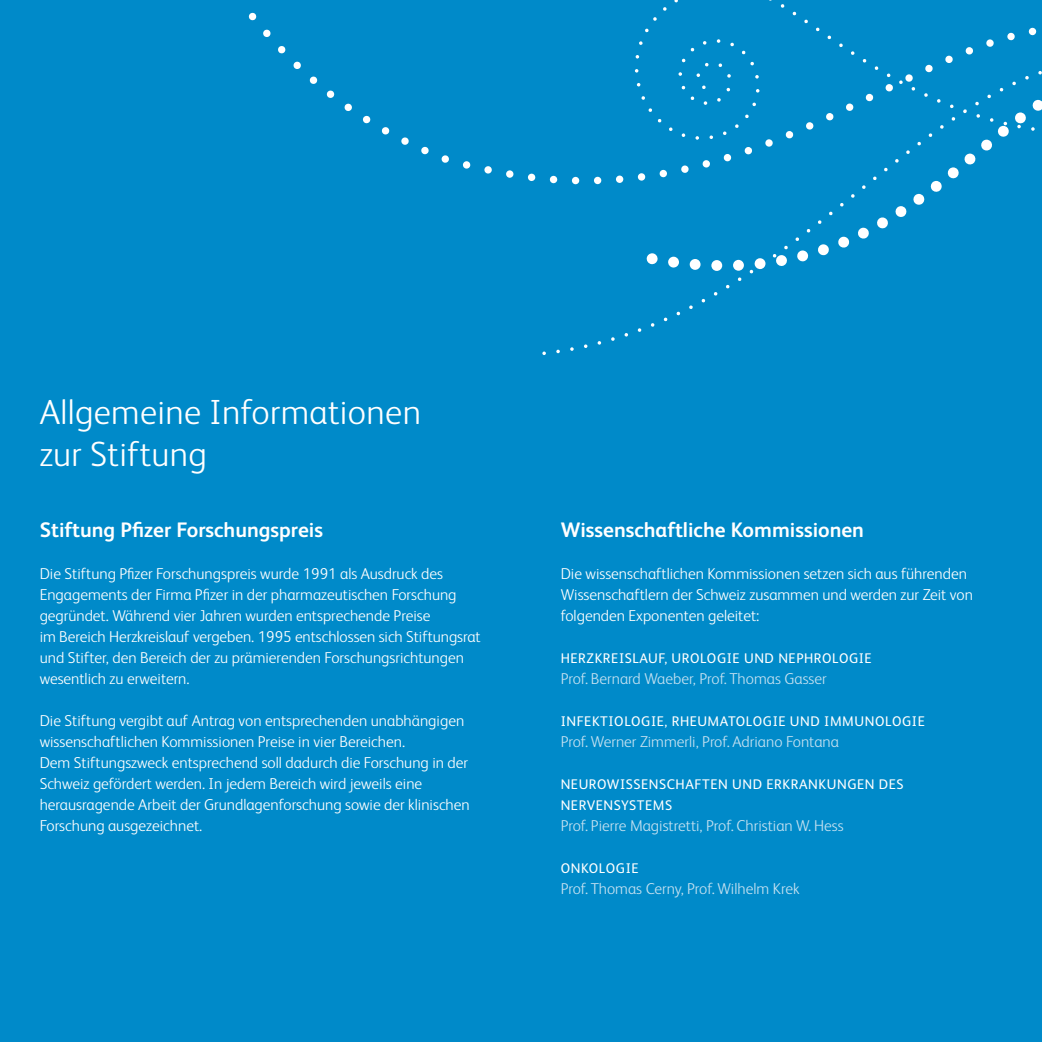
<style>
.page{position:relative;width:1042px;height:1042px;background:#008ac9}
.page>*{position:absolute;margin:0;border:0;box-sizing:border-box;transform-origin:0 0}
.t1{font:300 35px/42px "FS Albert Pro";letter-spacing:.01em;color:#fff}
.t2{font:700 21px "FS Albert Pro";color:#fff}
.t3{font:300 15.75px/21px "FS Albert Pro";color:#fff}
.t4{font:300 15.75px "FS Albert Pro";color:#c5e1f1}
.t5{font:14px "FS Albert Pro";letter-spacing:.04em;color:#fff}
</style>
<div class="page">
<div style="left:594px;top:177px;width:7px;height:7px;background:#fff;border-radius:50%"></div>
<div style="left:572px;top:177px;width:7px;height:7px;background:#fff;border-radius:4px"></div>
<svg style="left:616px;top:176px;width:7px;height:7px"></svg>
<svg style="left:484px;top:166px;width:8px;height:8px"></svg>
<svg style="left:528px;top:174px;width:7px;height:7px"></svg>
<svg style="left:462px;top:161px;width:9px;height:8px"></svg>
<svg style="left:506px;top:170px;width:8px;height:8px"></svg>
<svg style="left:550px;top:176px;width:7px;height:7px"></svg>
<svg style="left:597px;top:341px;width:4px;height:4px"></svg>
<svg style="left:624px;top:333px;width:4px;height:4px"></svg>
<svg style="left:584px;top:344px;width:3px;height:4px"></svg>
<svg style="left:556px;top:350px;width:4px;height:3px"></svg>
<svg style="left:570px;top:347px;width:4px;height:4px"></svg>
<svg style="left:542px;top:351px;width:4px;height:4px"></svg>
<svg style="left:611px;top:337px;width:4px;height:4px"></svg>
<svg style="left:635px;top:0;width:407px;height:332px"></svg>
<svg style="left:344px;top:103px;width:8px;height:8px"></svg>
<svg style="left:326px;top:90px;width:9px;height:8px"></svg>
<svg style="left:401px;top:137px;width:8px;height:8px"></svg>
<svg style="left:362px;top:115px;width:9px;height:9px"></svg>
<svg style="left:381px;top:127px;width:9px;height:8px"></svg>
<svg style="left:263px;top:29px;width:8px;height:8px"></svg>
<svg style="left:293px;top:61px;width:8px;height:8px"></svg>
<svg style="left:441px;top:155px;width:8px;height:8px"></svg>
<svg style="left:249px;top:13px;width:8px;height:8px"></svg>
<svg style="left:278px;top:46px;width:8px;height:8px"></svg>
<svg style="left:309px;top:76px;width:9px;height:8px"></svg>
<svg style="left:421px;top:146px;width:8px;height:9px"></svg>
<h1 class="t1" style="left:40px;top:389px;width:383px">Allgemeine Informationen zur Stiftung</h1>
<h2 class="t2" style="left:40px;top:515px;width:285px">Stiftung Pfizer Forschungspreis</h2>
<p class="t3" style="left:40px;top:562px;width:442px">Die Stiftung Pfizer Forschungspreis wurde 1991 als Ausdruck des Engagements der Firma Pfizer in der pharmazeutischen Forschung gegründet. Während vier Jahren wurden entsprechende Preise<br>im Bereich Herzkreislauf vergeben. 1995 entschlossen sich Stiftungsrat und Stifter, den Bereich der zu prämierenden Forschungsrichtungen wesentlich zu erweitern.</p>
<p class="t3" style="left:40px;top:709px;width:432px">Die Stiftung vergibt auf Antrag von entsprechenden unabhängigen wissenschaftlichen Kommissionen Preise in vier Bereichen.<br>Dem Stiftungszweck entsprechend soll dadurch die Forschung in der Schweiz gefördert werden. In jedem Bereich wird jeweils eine herausragende Arbeit der Grundlagenforschung sowie der klinischen Forschung ausgezeichnet.</p>
<h2 class="t2" style="left:561px;top:515px;width:305px">Wissenschaftliche Kommissionen</h2>
<p class="t3" style="left:561px;top:562px;width:414px">Die wissenschaftlichen Kommissionen setzen sich aus führenden<br>Wissenschaftlern der Schweiz zusammen und werden zur Zeit von folgenden Exponenten geleitet:</p>
<p class="t5" style="left:561px;top:648px;width:19px">HERZKREISLAUF</p>
<p class="t5" style="left:664px;top:648px;width:27px">, UROLOGIE</p>
<p class="t5" style="left:744px;top:648px;width:11px">UND</p>
<p class="t5" style="left:778px;top:648px;width:20px">NEPHROLOGIE</p>
<p class="t4" style="left:561px;top:668px;width:268px">Prof. Bernard Waeber, Prof. Thomas Gasser</p>
<p class="t5" style="left:561px;top:711px;width:15px">INFEKTIOLOGIE</p>
<p class="t5" style="left:664px;top:711px;width:26px">, RHEUMATOLOGIE</p>
<p class="t5" style="left:790px;top:711px;width:11px">UND</p>
<p class="t5" style="left:824px;top:711px;width:17px">IMMUNOLOGIE</p>
<p class="t4" style="left:561px;top:731px;width:280px">Prof. Werner Zimmerli, Prof. Adriano Fontana</p>
<p class="t5" style="left:561px;top:774px;width:20px">NEUROWISSENSCHAFTEN</p>
<p class="t5" style="left:732px;top:774px;width:11px">UND</p>
<p class="t5" style="left:766px;top:774px;width:18px">ERKRANKUNGEN</p>
<p class="t5" style="left:879px;top:774px;width:9px">DES</p>
<p class="t5" style="left:561px;top:795px;width:20px">NERVENSYSTEMS</p>
<p class="t4" style="left:561px;top:815px;width:284px">Prof. Pierre Magistretti, Prof. Christian W. Hess</p>
<p class="t5" style="left:561px;top:858px;width:20px">ONKOLOGIE</p>
<p class="t4" style="left:561px;top:878px;width:240px">Prof. Thomas Cerny, Prof. Wilhelm Krek</p>
</div>
